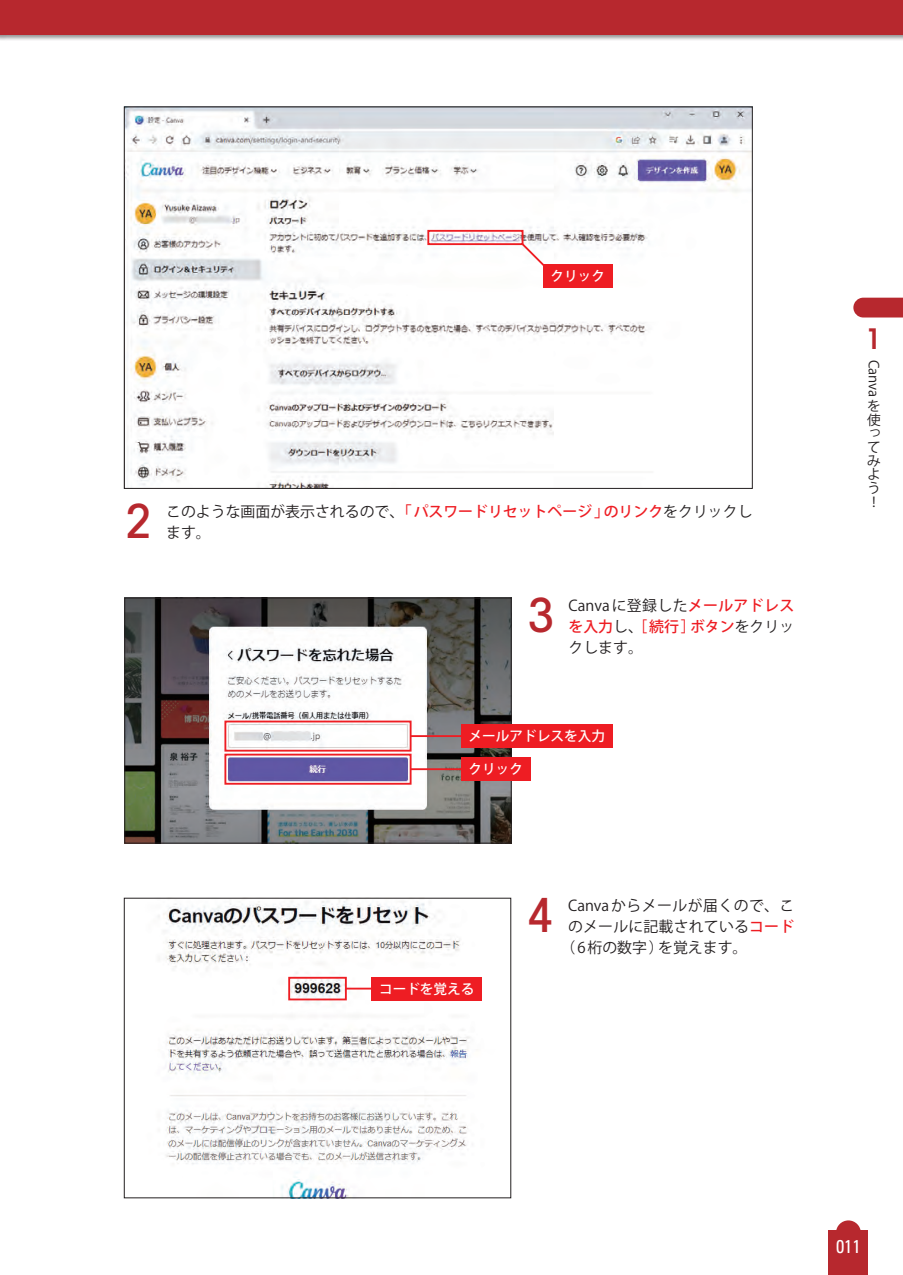
<style>
.page{position:relative;width:903px;height:1275px;background:#fff}
.page>*{position:absolute;margin:0;border:0;box-sizing:border-box;transform-origin:0 0}
.t1{font:500 condensed 47.07px "Avant Garde";color:#b7282e}
.t2{font:600 condensed 28.53px "Avant Garde";color:#b7282e}
.t3{font:condensed 18.55px "Univers";color:#fff}
.t4{font:14.88px/21.2px "Koz Go Pro";color:#231f20;text-align:justify}
.t5{font:14.88px "Koz Go Pro";letter-spacing:.03em;color:#231f20}
.t6{font:500 13.65px "Koz Go Pro";color:#fff}
.t7{font:13.65px/13.7px "Koz Go Pro";color:#231f20}
.s1{font-weight:500;color:#ee1d23}
</style>
<div class="page">
<svg style="left:853px;top:298px;width:50px;height:19px"></svg>
<div style="left:828px;top:1230px;width:40px;height:45px;background:#b7282e"></div>
<div style="left:836px;top:1220px;width:25px;height:25px;background:#b7282e;border-radius:50%"></div>
<div style="left:0;top:0;width:903px;height:42px;background:#231f20;opacity:.5"></div>
<div style="left:0;top:0;width:903px;height:35px;background:#b7282e"></div>
<img style="left:126px;top:109px;width:624px;height:378px">
<div style="left:427px;top:230px;width:96px;height:15px;border:2px solid #ee1d23"></div>
<svg style="left:519px;top:241px;width:32px;height:31px"></svg>
<div style="left:543px;top:264px;width:69px;height:24px;background:#ee1d23"></div>
<img style="left:126px;top:600px;width:383px;height:241px">
<div style="left:124px;top:598px;width:387px;height:245px;border:1px solid #231f20"></div>
<div style="left:224px;top:721px;width:187px;height:31px;border:2px solid #ee1d23"></div>
<hr style="left:410px;top:735px;width:95px;height:2px;background:#ee1d23">
<div style="left:461px;top:724px;width:151px;height:24px;background:#ee1d23"></div>
<div style="left:224px;top:754px;width:187px;height:31px;border:2px solid #ee1d23"></div>
<hr style="left:410px;top:768px;width:95px;height:2px;background:#ee1d23">
<div style="left:461px;top:757px;width:70px;height:24px;background:#ee1d23"></div>
<img style="left:158px;top:900px;width:324px;height:296px">
<div style="left:288px;top:977px;width:59px;height:23px;border:2px solid #ee1d23"></div>
<hr style="left:346px;top:988px;width:94px;height:1px;background:#ee1d23">
<div style="left:372px;top:977px;width:110px;height:23px;background:#ee1d23"></div>
<p class="t6" style="left:550px;top:268px;width:56px">クリック</p>
<h1 class="t1" style="left:126px;top:492px;width:28px">2</h1>
<p class="t4" style="left:166px;top:501px;width:588px">このような画面が表示されるので、<span class="s1">「パスワードリセットページ」のリンク</span>をクリックし</p>
<p class="t4" style="left:166px;top:522px;width:46px">ます。</p>
<h1 class="t1" style="left:528px;top:586px;width:28px">3</h1>
<p class="t4" style="left:568px;top:595px;width:227px">Canva に登録した<span class="s1">メールアドレスを入力</span>し、<span class="s1">［続行］ボタン</span>をクリックします。</p>
<p class="t6" style="left:469px;top:727px;width:138px">メールアドレスを入力</p>
<p class="t6" style="left:469px;top:761px;width:56px">クリック</p>
<p class="t6" style="left:379px;top:980px;width:97px">コードを覚える</p>
<h1 class="t1" style="left:528px;top:886px;width:28px">4</h1>
<p class="t5" style="left:568px;top:896px;width:228px">Canvaからメールが届くので、こ</p>
<p class="t4" style="left:568px;top:916px;width:228px">のメールに記載されている<span class="s1">コード</span></p>
<p class="t4" style="left:561px;top:938px;width:188px">（ 6 桁の数字）を覚えます。</p>
<h2 class="t2" style="left:866px;top:321px;width:17px">1</h2>
<p class="t7" style="left:880px;top:360px;width:39px;rotate:90deg">Canva</p>
<p class="t7" style="left:867px;top:400px;width:15px">を使ってみよう！</p>
<p class="t3" style="left:836px;top:1234px;width:26px">011</p>
</div>
